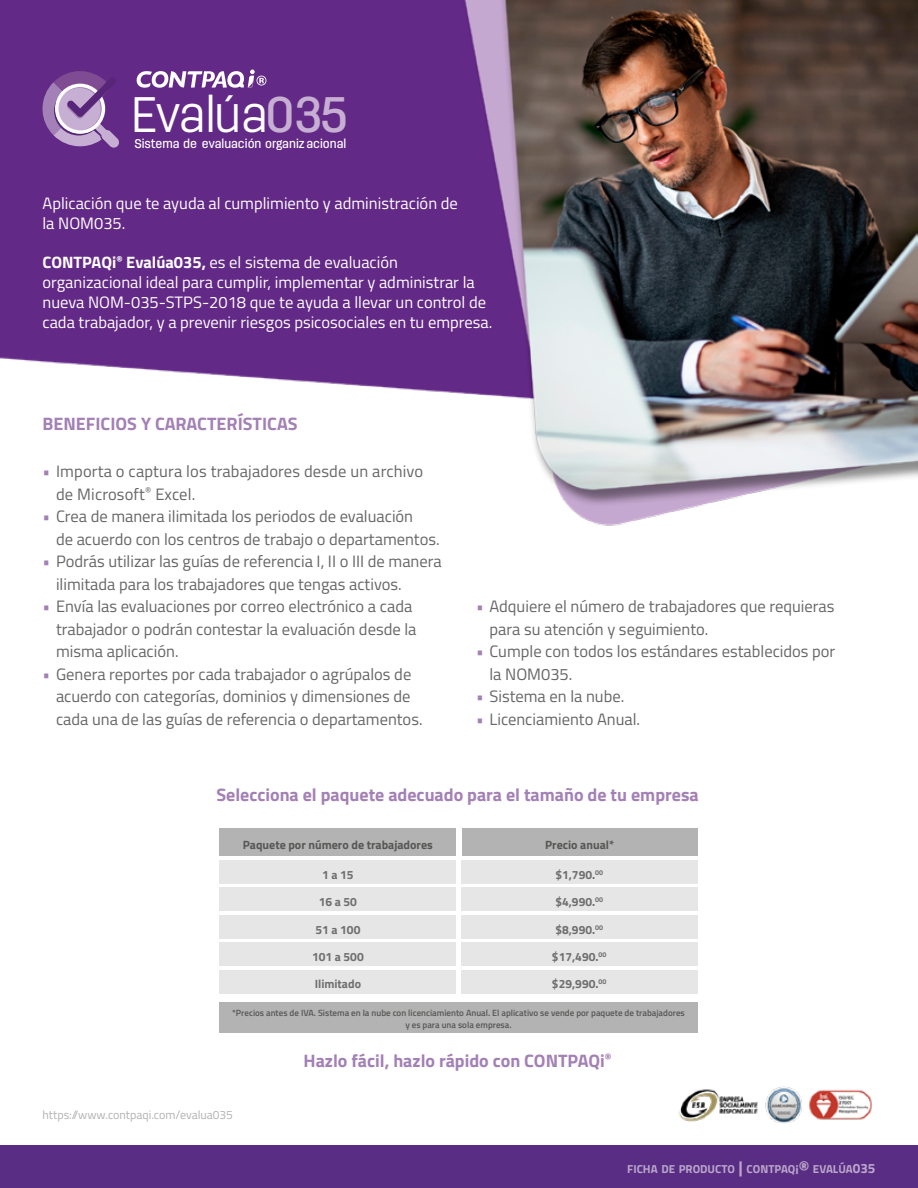
<style>
.page{position:relative;width:918px;height:1188px;background:#fff}
.page>*{position:absolute;margin:0;border:0;box-sizing:border-box;transform-origin:0 0}
.t1{font:300 49.8px "Antartida";color:#fff}
.t2{font:700 18px "Titillium Web";color:#a380b5}
.t3{font:16.5px/22.5px "Titillium Web";color:#666}
.t4{font:16.5px/19.8px "Titillium Web";color:#fff}
.t5{font:500 12.6px "Antartida";color:#fff}
.t6{font:700 12px "Titillium Web";color:#706f6f}
.t7{font:700 12px "Titillium Web";color:#575756}
.t8{font:12px "Titillium Web";color:#b3b2b2}
.t9{font:700 11.55px "Titillium Web";color:#bca6cc}
.t10{font:600 9px/12px "Titillium Web";color:#575756;text-align:center}
.s1{font-weight:500;color:#c7afd3}
.s2{font-weight:700}
.s3{color:#a380b5}
.s4{font-size:16.5px}
.s5{font-size:12.75px}
.s6{font-size:13.5px}
</style>
<div class="page">
<img style="left:0;top:0;width:918px;height:526px">
<div style="left:0;top:1145px;width:918px;height:43px;background:#582d83"></div>
<img style="left:678px;top:1086px;width:194px;height:37px">
<svg style="left:43px;top:71px;width:77px;height:77px;background:#9770ac"></svg>
<svg style="left:136px;top:70px;width:130px;height:18px"></svg>
<div style="left:219px;top:1002px;width:478px;height:30px;background:#b3b3b3"></div>
<div style="left:220px;top:829px;width:236px;height:27px;background:#b3b3b3"></div>
<div style="left:462px;top:829px;width:235px;height:27px;background:#b3b3b3"></div>
<div style="left:220px;top:860px;width:236px;height:24px;background:#e6e6e6"></div>
<div style="left:220px;top:888px;width:236px;height:23px;background:#e6e6e6"></div>
<div style="left:220px;top:915px;width:236px;height:23px;background:#e6e6e6"></div>
<div style="left:220px;top:943px;width:236px;height:23px;background:#e6e6e6"></div>
<div style="left:220px;top:970px;width:236px;height:23px;background:#e6e6e6"></div>
<div style="left:461px;top:860px;width:236px;height:24px;background:#e6e6e6"></div>
<div style="left:461px;top:888px;width:236px;height:23px;background:#e6e6e6"></div>
<div style="left:461px;top:915px;width:236px;height:23px;background:#e6e6e6"></div>
<div style="left:461px;top:943px;width:236px;height:23px;background:#e6e6e6"></div>
<div style="left:461px;top:970px;width:236px;height:23px;background:#e6e6e6"></div>
<h1 class="t1" style="left:132px;top:86px;width:218px">Evalúa<span class="s1">035</span></h1>
<p class="t5" style="left:134px;top:136px;width:214px">Sistema de evaluación organiz acional</p>
<p class="t4" style="left:43px;top:193px;width:417px">Aplicación que te ayuda al cumplimiento y administración de la NOM035.</p>
<p class="t4" style="left:43px;top:252px;width:451px"><span class="s2">CONTPAQi</span><sup>®</sup> <span class="s2">Evalúa035,</span> es el sistema de evaluación organizacional ideal para cumplir, implementar y administrar la nueva NOM-035-STPS-2018 que te ayuda a llevar un control de cada trabajador, y a prevenir riesgos psicosociales en tu empresa.</p>
<p class="t2" style="left:43px;top:410px;width:256px">BENEFICIOS Y CARACTERÍSTICAS</p>
<p class="t3" style="left:56px;top:460px;width:369px;text-indent:-13px"><span class="s3">•</span> Importa o captura los trabajadores desde un archivo de Microsoft<sup>®</sup> Excel.</p>
<p class="t3" style="left:56px;top:505px;width:385px;text-indent:-13px"><span class="s3">•</span> Crea de manera ilimitada los periodos de evaluación<br>de acuerdo con los centros de trabajo o departamentos.</p>
<p class="t3" style="left:56px;top:550px;width:387px;text-indent:-13px"><span class="s3">•</span> Podrás utilizar las guías de referencia I, II o III de manera ilimitada para los trabajadores que tengas activos.</p>
<p class="t3" style="left:56px;top:595px;width:362px;text-indent:-13px"><span class="s3">•</span> Envía las evaluaciones por correo electrónico a cada trabajador o podrán contestar la evaluación desde la misma aplicación.</p>
<p class="t3" style="left:56px;top:662px;width:368px;text-indent:-13px"><span class="s3">•</span> Genera reportes por cada trabajador o agrúpalos de acuerdo con categorías, dominios y dimensiones de cada una de las guías de referencia o departamentos.</p>
<p class="t3" style="left:490px;top:595px;width:346px;text-indent:-13px"><span class="s3">•</span> Adquiere el número de trabajadores que requieras para su atención y seguimiento.</p>
<p class="t3" style="left:490px;top:640px;width:347px;text-indent:-13px"><span class="s3">•</span> Cumple con todos los estándares establecidos por la NOM035.</p>
<p class="t3" style="left:476px;top:685px;width:150px"><span class="s3">•</span> Sistema en la nube.</p>
<p class="t3" style="left:476px;top:707px;width:166px"><span class="s3">•</span> Licenciamiento Anual.</p>
<p class="t2" style="left:216px;top:781px;width:484px">Selecciona el paquete adecuado para el tamaño de tu empresa</p>
<p class="t7" style="left:243px;top:836px;width:191px">Paquete por número de trabajadores</p>
<p class="t7" style="left:545px;top:836px;width:70px">Precio anual*</p>
<p class="t6" style="left:322px;top:865px;width:33px">1 a 15</p>
<p class="t6" style="left:319px;top:893px;width:40px">16 a 50</p>
<p class="t6" style="left:315px;top:920px;width:47px">51 a 100</p>
<p class="t6" style="left:312px;top:948px;width:53px">101 a 500</p>
<p class="t6" style="left:315px;top:975px;width:48px">Ilimitado</p>
<p class="t6" style="left:555px;top:865px;width:49px">$1,790.<sup>00</sup></p>
<p class="t6" style="left:555px;top:893px;width:49px">$4,990.<sup>00</sup></p>
<p class="t6" style="left:555px;top:920px;width:49px">$8,990.<sup>00</sup></p>
<p class="t6" style="left:552px;top:948px;width:56px">$17,490.<sup>00</sup></p>
<p class="t6" style="left:552px;top:975px;width:56px">$29,990.<sup>00</sup></p>
<p class="t10" style="left:232px;top:1007px;width:454px">*Precios antes de IVA. Sistema en la nube con licenciamiento Anual. El aplicativo se vende por paquete de trabajadores y es para una sola empresa.</p>
<p class="t8" style="left:43px;top:1106px;width:192px">https://www.contpaqi.com/evalua035</p>
<p class="t2" style="left:304px;top:1047px;width:310px">Hazlo fácil, hazlo rápido con CONTPAQi<sup>®</sup></p>
<p class="t9" style="left:627px;top:1160px;width:250px">FICHA DE PRODUCTO <span class="s4">|</span> CONTPAQ<span class="s5">i</span><span class="s4">®</span> EVALÚA<span class="s6">035</span></p>
</div>
